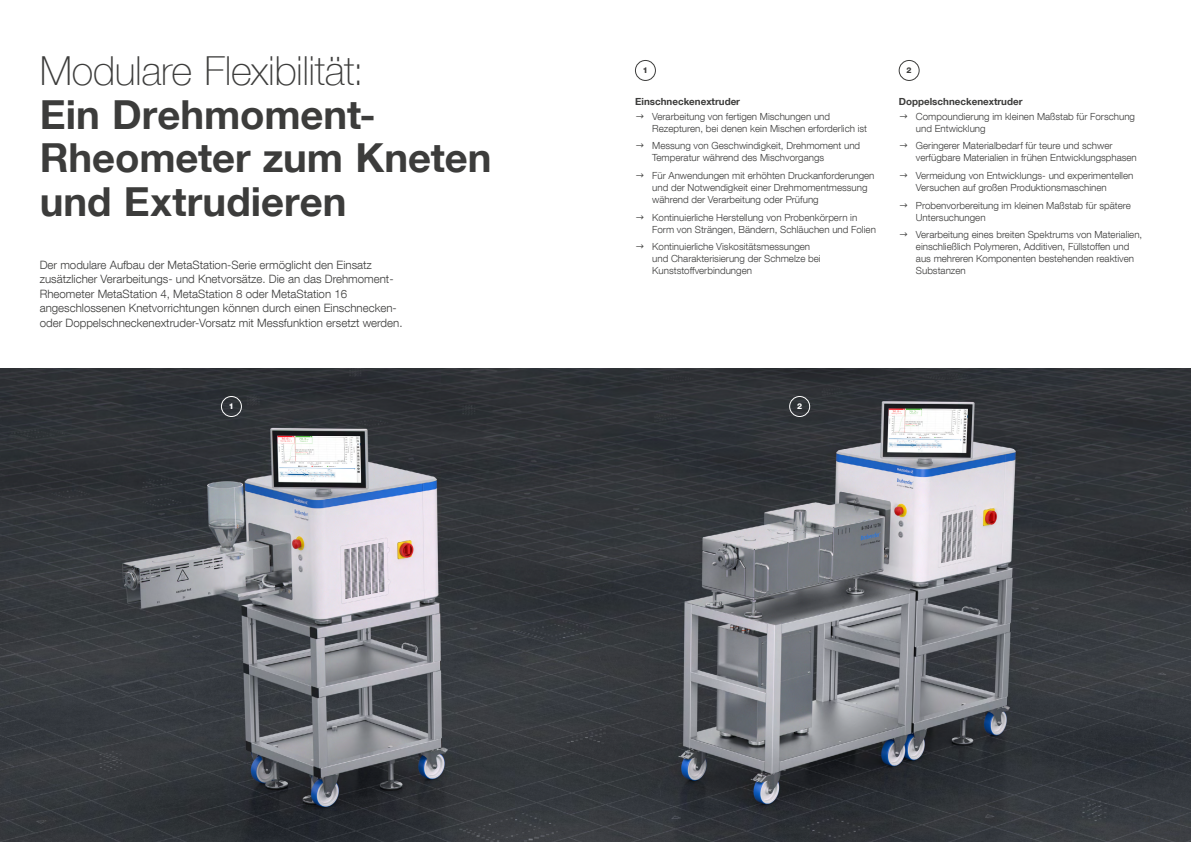
<style>
.page{position:relative;width:1191px;height:842px;background:#fff}
.page>*{position:absolute;margin:0;border:0;box-sizing:border-box;transform-origin:0 0}
.t1{font:700 40px/43.5px "Helvetica Neue LT Com";color:#3c3c3b}
.t2{font:100 40px "Helvetica Neue LT Com";letter-spacing:-.01em;color:#3c3c3b}
.t3{font:300 11.5px/14.5px "Helvetica Neue LT Com";color:#3c3c3b}
.t4{font:300 9.8px/12px "Helvetica Neue LT Com";color:#3c3c3b}
.t5{font:700 9.8px "Helvetica Neue LT Com";color:#3c3c3b}
.t6{font:800 8px "Helvetica Neue LT Com";color:#3c3c3b}
.t7{font:800 8px "Helvetica Neue LT Com";color:#fff}
</style>
<div class="page">
<img style="left:0;top:369px;width:1191px;height:473px">
<div style="left:635px;top:60px;width:20px;height:21px;border:1px solid #3c3c3b;border-radius:50%"></div>
<div style="left:899px;top:60px;width:20px;height:21px;border:1px solid #3c3c3b;border-radius:50%"></div>
<div style="left:221px;top:396px;width:21px;height:21px;border:1px solid #fff;border-radius:50%"></div>
<div style="left:789px;top:396px;width:21px;height:21px;border:1px solid #fff;border-radius:50%"></div>
<h1 class="t2" style="left:40px;top:47px;width:326px">Modulare Flexibilität:</h1>
<h1 class="t1" style="left:40px;top:92px;width:453px">Ein Drehmoment-<br>Rheometer zum Kneten und Extrudieren</h1>
<p class="t3" style="left:40px;top:257px;width:364px">Der modulare Aufbau der MetaStation-Serie ermöglicht den Einsatz zusätzlicher Verarbeitungs- und Knetvorsätze. Die an das Drehmoment-Rheometer MetaStation 4, MetaStation 8 oder MetaStation 16 angeschlossenen Knetvorrichtungen können durch einen Einschnecken&shy;oder Doppelschneckenextruder-Vorsatz mit Messfunktion ersetzt werden.</p>
<p class="t6" style="left:643px;top:66px;width:7px">1</p>
<p class="t5" style="left:635px;top:95px;width:106px">Einschneckenextruder</p>
<p class="t4" style="left:652px;top:110px;width:216px">Verarbeitung von fertigen Mischungen und<br>Rezepturen, bei denen kein Mischen erforderlich ist</p>
<p class="t4" style="left:652px;top:140px;width:210px">Messung von Geschwindigkeit, Drehmoment und<br>Temperatur während des Mischvorgangs</p>
<p class="t4" style="left:652px;top:169px;width:224px">Für Anwendungen mit erhöhten Druckanforderungen und der Notwendigkeit einer Drehmomentmessung während der Verarbeitung oder Prüfung</p>
<p class="t4" style="left:652px;top:211px;width:225px">Kontinuierliche Herstellung von Probenkörpern in<br>Form von Strängen, Bändern, Schläuchen und Folien</p>
<p class="t4" style="left:652px;top:240px;width:170px">Kontinuierliche Viskositätsmessungen und Charakterisierung der Schmelze bei<br>Kunststoffverbindungen</p>
<p class="t6" style="left:906px;top:66px;width:7px">2</p>
<p class="t5" style="left:899px;top:95px;width:125px">Doppelschneckenextruder</p>
<p class="t4" style="left:916px;top:110px;width:221px">Compoundierung im kleinen Maßstab für Forschung und Entwicklung</p>
<p class="t4" style="left:916px;top:140px;width:222px">Geringerer Materialbedarf für teure und schwer verfügbare Materialien in frühen Entwicklungsphasen</p>
<p class="t4" style="left:916px;top:169px;width:219px">Vermeidung von Entwicklungs- und experimentellen<br>Versuchen auf großen Produktionsmaschinen</p>
<p class="t4" style="left:916px;top:199px;width:216px">Probenvorbereitung im kleinen Maßstab für spätere<br>Untersuchungen</p>
<p class="t4" style="left:916px;top:228px;width:228px">Verarbeitung eines breiten Spektrums von Materialien, einschließlich Polymeren, Additiven, Füllstoffen und aus mehreren Komponenten bestehenden reaktiven Substanzen</p>
<p class="t7" style="left:229px;top:402px;width:7px">1</p>
<p class="t7" style="left:797px;top:402px;width:7px">2</p>
</div>
